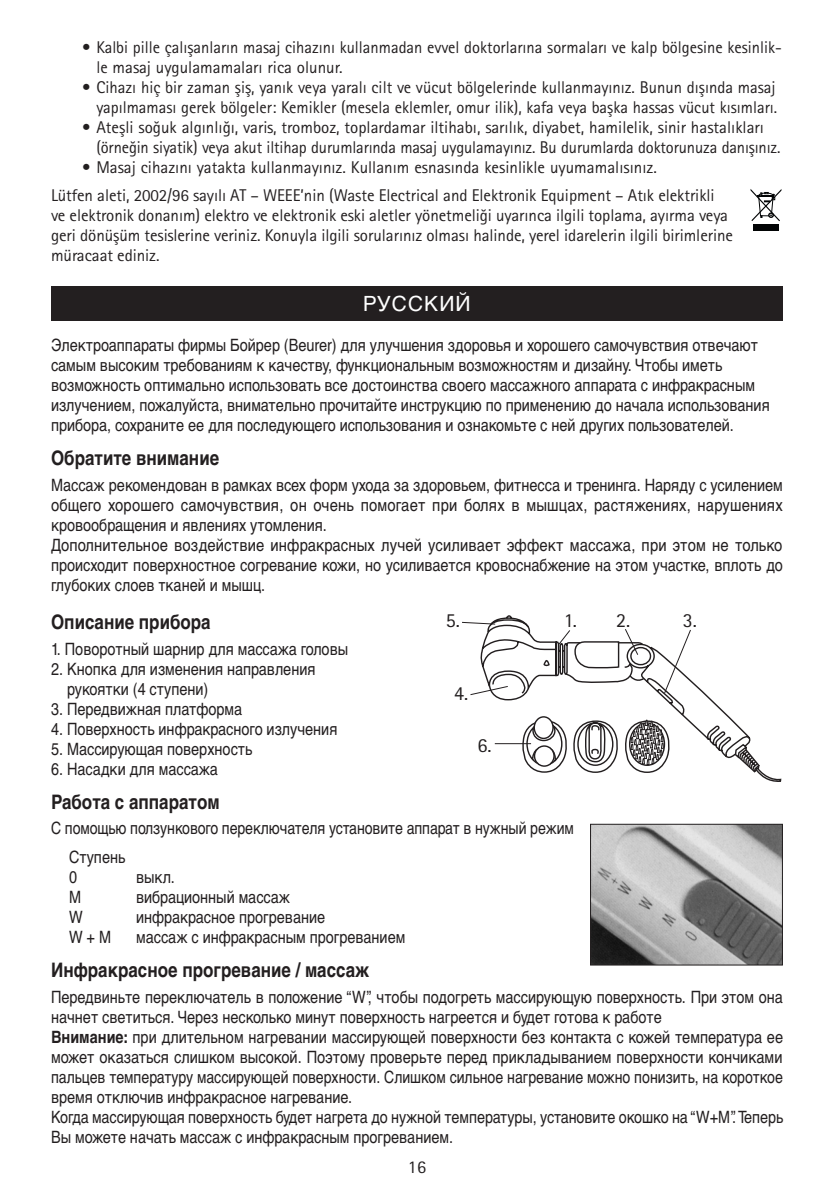
<style>
.page{position:relative;width:834px;height:1191px;background:#fff}
.page>*{position:absolute;margin:0;border:0;box-sizing:border-box;transform-origin:0 0}
.t1{font:21px "Helvetica Cyr Upright";letter-spacing:.05em;color:#fff}
.t2{font:700 20px "Helvetica Cyr";color:#231f20;scale:.85 1}
.t3{font:20px "Rotis Sans Serif";color:#231f20}
.t4{font:18px "Rotis Sans Serif";color:#231f20}
.t5{font:17px/20px "Helvetica Cyr Upright";color:#231f20;scale:.85 1}
.t6{font:17px/20px "Rotis Sans Serif Balkan";color:#231f20}
.t7{font:17px/28.6px "Helvetica Cyr Upright";color:#231f20;scale:.83 1}
.s1{font-family:"Helvetica Cyr";font-weight:700}
</style>
<div class="page">
<div style="left:752px;top:224px;width:26px;height:7px;background:#020405"></div>
<svg style="left:750px;top:189px;width:31px;height:32px"></svg>
<div style="left:51px;top:286px;width:731px;height:34px;background:#231f20"></div>
<svg style="left:462px;top:615px;width:319px;height:167px"></svg>
<img style="left:592px;top:825px;width:188px;height:138px">
<div style="left:590px;top:823px;width:192px;height:142px;border:1px solid #231f20"></div>
<p class="t6" style="left:96px;top:37px;width:686px;text-indent:-14px">• Kalbi pille çalışanların masaj cihazını kullanmadan evvel doktorlarına sormaları ve kalp bölgesine kesinlik&shy;le masaj uygulamamaları rica olunur.</p>
<p class="t6" style="left:82px;top:77px;width:696px;text-align:right">• Cihazı hiç bir zaman şiş, yanık veya yaralı cilt ve vücut bölgelerinde kullanmayınız. Bunun dışında masaj yapılmaması gerek bölgeler: Kemikler (mesela eklemler, omur ilik), kafa veya başka hassas vücut kısımları.</p>
<p class="t6" style="left:96px;top:117px;width:685px;text-indent:-14px">• Ateşli soğuk algınlığı, varis, tromboz, toplardamar iltihabı, sarılık, diyabet, hamilelik, sinir hastalıkları (örneğin siyatik) veya akut iltihap durumlarında masaj uygulamayınız. Bu durumlarda doktorunuza danışınız.</p>
<p class="t6" style="left:51px;top:152px;width:665px;line-height:28.6px;text-indent:31px">• Masaj cihazını yatakta kullanmayınız. Kullanım esnasında kesinlikle uyumamalısınız.<br>Lütfen aleti, 2002/96 sayılı AT – WEEE’nin (Waste Electrical and Elektronik Equipment – Atık elektrikli</p>
<p class="t6" style="left:51px;top:205px;width:683px">ve elektronik donanım) elektro ve elektronik eski aletler yönetmeliği uyarınca ilgili toplama, ayırma veya geri dönüşüm tesislerine veriniz. Konuyla ilgili sorularınız olması halinde, yerel idarelerin ilgili birimlerine müracaat ediniz.</p>
<p class="t1" style="left:363px;top:291px;width:109px">РУССКИЙ</p>
<p class="t5" style="left:51px;top:335px;width:846px">Электроаппараты фирмы Бойрер (Beurer) для улучшения здоровья и хорошего самочувствия отвечают самым высоким требованиям к качеству, функциональным возможностям и дизайну. Чтобы иметь возможность оптимально использовать все достоинства своего массажного аппарата с инфракрасным излучением, пожалуйста, внимательно прочитайте инструкцию по применению до начала использования прибора, сохраните ее для последующего использования и ознакомьте с ней других пользователей.</p>
<p class="t2" style="left:51px;top:446px;width:199px">Обратите внимание</p>
<p class="t5" style="left:51px;top:475px;width:862px">Массаж рекомендован в рамках всех форм ухода за здоровьем, фитнесса и тренинга. Наряду с усилением общего хорошего самочувствия, он очень помогает при болях в мышцах, растяжениях, нарушениях кровообращения и явлениях утомления.<br>Дополнительное воздействие инфракрасных лучей усиливает эффект массажа, при этом не только происходит поверхностное согревание кожи, но усиливается кровоснабжение на этом участке, вплоть до глубоких слоев тканей и мышц.</p>
<p class="t2" style="left:51px;top:610px;width:189px">Опиcaниe прибора</p>
<p class="t5" style="left:51px;top:638px;width:351px">1. Поворотный шарнир для массажа головы</p>
<p class="t5" style="left:67px;top:658px;width:294px;text-indent:-16px">2. Кнопка для изменения направления рукоятки (4 ступени)</p>
<p class="t5" style="left:51px;top:698px;width:226px">3. Передвижная платформа</p>
<p class="t5" style="left:51px;top:718px;width:338px">4. Поверхность инфракрасного излучения</p>
<p class="t5" style="left:51px;top:738px;width:238px">5. Массирующая поверхность</p>
<p class="t5" style="left:51px;top:758px;width:198px">6. Насадки для массажа</p>
<p class="t2" style="left:51px;top:790px;width:200px">Работа с аппаратом</p>
<p class="t7" style="left:69px;top:814px;width:609px;text-indent:-18px">С помощью ползункового переключателя установите аппарат в нужный режим<br>Ступень</p>
<p class="t5" style="left:69px;top:867px;width:11px">0</p>
<p class="t5" style="left:136px;top:867px;width:47px">выкл.</p>
<p class="t5" style="left:69px;top:887px;width:16px">М</p>
<p class="t5" style="left:136px;top:887px;width:183px">вибрационный массаж</p>
<p class="t5" style="left:69px;top:907px;width:18px">W</p>
<p class="t5" style="left:136px;top:907px;width:224px">инфракрасное прогревание</p>
<p class="t5" style="left:69px;top:927px;width:51px">W + M</p>
<p class="t5" style="left:136px;top:927px;width:318px">массаж с инфракрасным прогреванием</p>
<p class="t2" style="left:51px;top:958px;width:376px">Инфракрасное прогревание / массаж</p>
<p class="t5" style="left:51px;top:987px;width:862px">Передвиньте переключатель в положение “W”, чтобы подогреть массирующую поверхность. При этом она начнет светиться. Через несколько минут поверхность нагреется и будет готова к работе<br><span class="s1">Внимание:</span> при длительном нагревании массирующей поверхности без контакта с кожей температура ее может оказаться слишком высокой. Поэтому проверьте перед прикладыванием поверхности кончиками пальцев температуру массирующей поверхности. Слишком сильное нагревание можно понизить, на короткое время отключив инфракрасное нагревание.<br>Когда массирующая поверхность будет нагрета до нужной температуры, установите окошко на “W+M”. Теперь Вы можете начать массаж с инфракрасным прогреванием.</p>
<p class="t3" style="left:563px;top:608px;width:68px">1. 2.</p>
<p class="t3" style="left:682px;top:608px;width:16px">3.</p>
<p class="t3" style="left:446px;top:608px;width:16px">5.</p>
<p class="t3" style="left:454px;top:681px;width:16px">4.</p>
<p class="t3" style="left:477px;top:733px;width:16px">6.</p>
<p class="t4" style="left:408px;top:1156px;width:19px">16</p>
</div>
